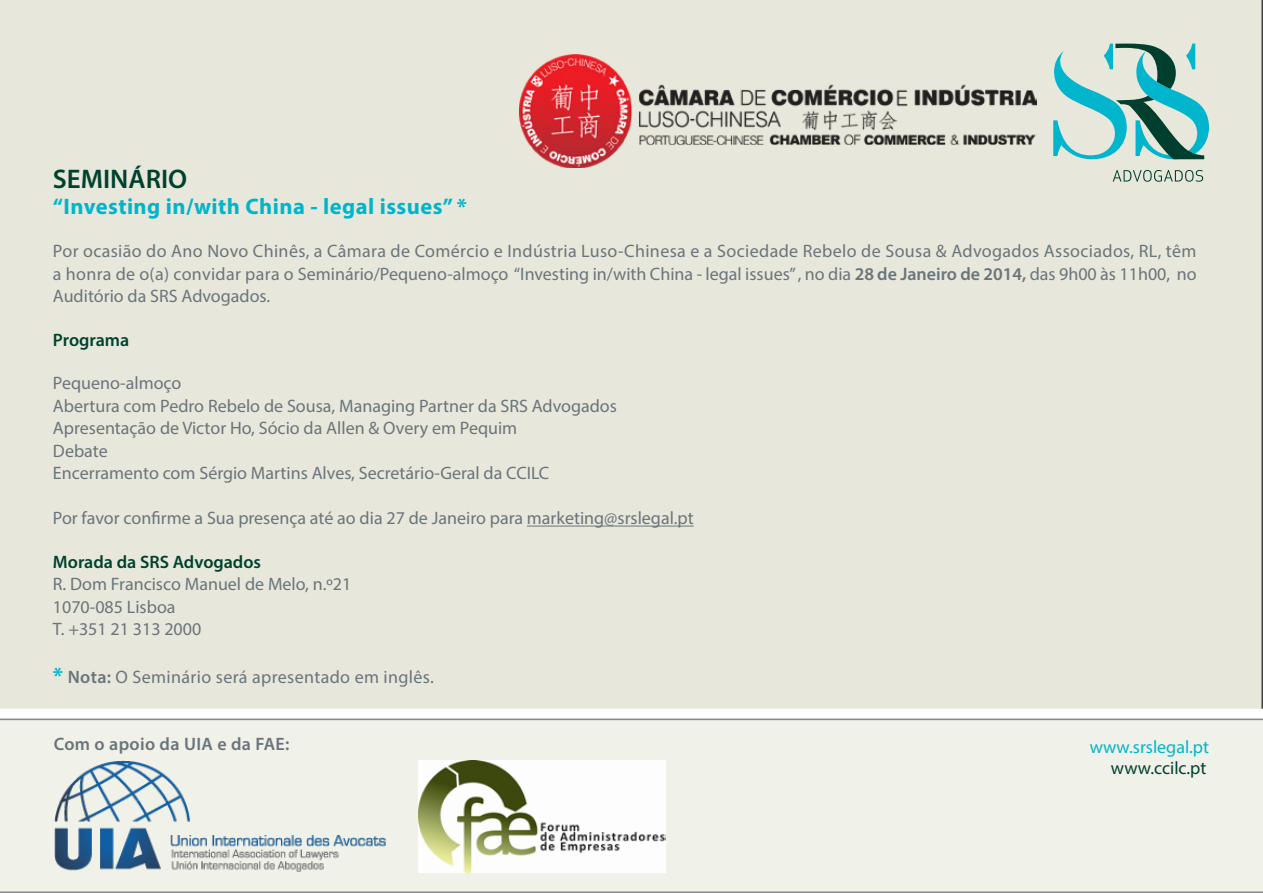
<style>
.page{position:relative;width:1263px;height:893px;background:#fff}
.page>*{position:absolute;margin:0;border:0;box-sizing:border-box;transform-origin:0 0}
.t1{font:600 27px "Myriad Pro";color:#00412e}
.t2{font:700 22.5px "Myriad Pro";letter-spacing:.02em;color:#00b5cb}
.t3{font:18px/22.5px "Myriad Pro";color:#6a747b}
.t4{font:18px "Myriad Pro";letter-spacing:.02em;color:#6a747b}
.t5{font:600 18px "Myriad Pro";color:#00412e}
.t6{font:600 18px "Myriad Pro";letter-spacing:.02em;color:#6a747b}
.t7{font:18px "Myriad Pro";color:#00b5cc}
.t8{font:18px "Myriad Pro";color:#00412e}
.s1{font-weight:600}
.s2{font-weight:700;font-size:22.5px;color:#00b5cb}
</style>
<div class="page">
<div style="left:0;top:719px;width:1263px;height:174px;background:#f0f1e8"></div>
<div style="left:0;top:0;width:1263px;height:709px;background:#e7e8db"></div>
<hr style="left:527px;top:526px;width:167px;height:1px;background:#6a747b">
<div style="left:44px;top:792px;width:474px;height:79px;background:#f0f1e8"></div>
<svg style="left:0;top:718px;width:1263px;height:1px"></svg>
<img style="left:520px;top:55px;width:517px;height:113px">
<svg style="left:1052px;top:44px;width:157px;height:115px;background:#90c6c2"></svg>
<svg style="left:1113px;top:170px;width:90px;height:12px"></svg>
<img style="left:53px;top:760px;width:339px;height:117px">
<img style="left:419px;top:760px;width:246px;height:113px">
<h1 class="t1" style="left:53px;top:162px;width:136px">SEMINÁRIO</h1>
<p class="t2" style="left:53px;top:191px;width:416px">“Investing in/with China - legal issues” *</p>
<p class="t3" style="left:53px;top:240px;width:1145px;text-align:justify">Por ocasião do Ano Novo Chinês, a Câmara de Comércio e Indústria Luso-Chinesa e a Sociedade Rebelo de Sousa &amp; Advogados Associados, RL, têm a honra de o(a) convidar para o Seminário/Pequeno-almoço “Investing in/with China - legal issues” , no dia <span class="s1">28 de Janeiro de 2014,</span> das 9h00 às 11h00, no Auditório da SRS Advogados.</p>
<p class="t5" style="left:53px;top:328px;width:78px">Programa</p>
<p class="t3" style="left:53px;top:372px;width:565px">Pequeno-almoço<br>Abertura com Pedro Rebelo de Sousa, Managing Partner da SRS Advogados Apresentação de Victor Ho, Sócio da Allen &amp; Overy em Pequim<br>Debate<br>Encerramento com Sérgio Martins Alves, Secretário-Geral da CCILC</p>
<p class="t3" style="left:53px;top:507px;width:642px">Por favor confirme a Sua presença até ao dia 27 de Janeiro para marketing@srslegal.pt</p>
<p class="t5" style="left:53px;top:550px;width:210px">Morada da SRS Advogados</p>
<p class="t3" style="left:53px;top:573px;width:300px">R. Dom Francisco Manuel de Melo, n.º21<br>1070-085 Lisboa<br>T. +351 21 313 2000</p>
<p class="t4" style="left:53px;top:666px;width:382px"><span class="s2">*</span> <span class="s1">Nota:</span> O Seminário será apresentado em inglês.</p>
<p class="t6" style="left:54px;top:733px;width:237px">Com o apoio da UIA e da FAE:</p>
<p class="t7" style="left:1090px;top:736px;width:121px">www.srslegal.pt</p>
<p class="t8" style="left:1111px;top:757px;width:97px">www.ccilc.pt</p>
</div>
